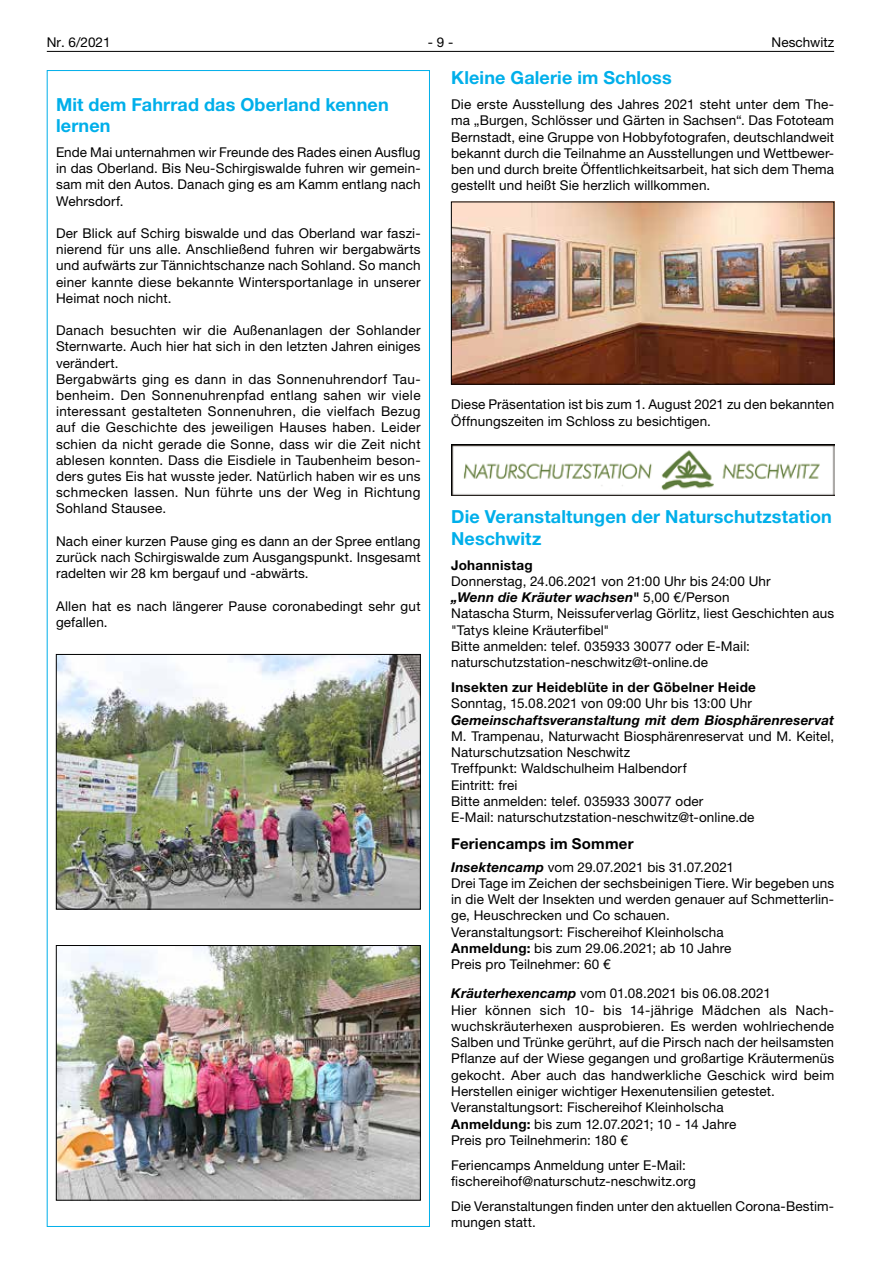
<style>
.page{position:relative;width:881px;height:1263px;background:#fff}
.page>*{position:absolute;margin:0;border:0;box-sizing:border-box;transform-origin:0 0}
.t1{font:700 18px/21.6px "Helvetica Neue LT";letter-spacing:.01em;color:#00afea}
.t2{font:700 15px "Helvetica Neue LT";letter-spacing:.015em;color:#000}
.t3{font:13.5px/16.4px "Helvetica Neue LT";letter-spacing:.01em;color:#000}
.t4{font:700 13.5px "Helvetica Neue LT";letter-spacing:.02em;color:#000}
.t5{font:italic 700 13.5px "Helvetica Neue LT";letter-spacing:.01em;color:#000}
.s1{font-weight:700;font-style:italic}
.s2{font-weight:700}
</style>
<div class="page">
<hr style="left:47px;top:51px;width:786px;height:1px;background:#000">
<img style="left:453px;top:204px;width:378px;height:178px">
<img style="left:451px;top:444px;width:382px;height:51px">
<img style="left:58px;top:656px;width:360px;height:251px">
<div style="left:56px;top:654px;width:364px;height:255px;border:1px solid #000"></div>
<img style="left:58px;top:947px;width:360px;height:251px">
<div style="left:56px;top:945px;width:364px;height:255px;border:1px solid #000"></div>
<p class="t3" style="left:47px;top:34px;width:65px">Nr. 6/2021</p>
<p class="t3" style="left:427px;top:34px;width:27px">- 9 -</p>
<p class="t3" style="left:771px;top:34px;width:64px">Neschwitz</p>
<h1 class="t1" style="left:451px;top:67px;width:222px">Kleine Galerie im Schloss</h1>
<p class="t3" style="left:451px;top:96px;width:384px;text-align:justify">Die erste Ausstellung des Jahres 2021 steht unter dem The&shy;ma „Burgen, Schlösser und Gärten in Sachsen“. Das Fototeam Bernstadt, eine Gruppe von Hobbyfotografen, deutschlandweit bekannt durch die Teilnahme an Ausstellungen und Wettbewer&shy;ben und durch breite Öffentlichkeitsarbeit, hat sich dem Thema gestellt und heißt Sie herzlich willkommen.</p>
<h1 class="t1" style="left:56px;top:93px;width:334px">Mit dem Fahrrad das Oberland kennen lernen</h1>
<p class="t3" style="left:56px;top:144px;width:366px;text-align:justify">Ende Mai unternahmen wir Freunde des Rades einen Ausflug in das Oberland. Bis Neu-Schirgiswalde fuhren wir gemein&shy;sam mit den Autos. Danach ging es am Kamm entlang nach Wehrsdorf.</p>
<p class="t3" style="left:56px;top:225px;width:366px;text-align:justify">Der Blick auf Schirg biswalde und das Oberland war faszi&shy;nierend für uns alle. Anschließend fuhren wir bergabwärts und aufwärts zur Tännichtschanze nach Sohland. So manch einer kannte diese bekannte Wintersportanlage in unserer Heimat noch nicht.</p>
<p class="t3" style="left:56px;top:322px;width:366px">Danach besuchten wir die Außenanlagen der Sohlander Sternwarte. Auch hier hat sich in den letzten Jahren einiges verändert.<br>Bergabwärts ging es dann in das Sonnenuhrendorf Tau&shy;benheim. Den Sonnenuhrenpfad entlang sahen wir viele interessant gestalteten Sonnenuhren, die vielfach Bezug auf die Geschichte des jeweiligen Hauses haben. Leider schien da nicht gerade die Sonne, dass wir die Zeit nicht ablesen konnten. Dass die Eisdiele in Taubenheim beson&shy;ders gutes Eis hat wusste jeder. Natürlich haben wir es uns schmecken lassen. Nun führte uns der Weg in Richtung Sohland Stausee.</p>
<p class="t3" style="left:56px;top:533px;width:366px;text-align:justify">Nach einer kurzen Pause ging es dann an der Spree entlang zurück nach Schirgiswalde zum Ausgangspunkt. Insgesamt radelten wir 28 km bergauf und -abwärts.</p>
<p class="t3" style="left:56px;top:597px;width:366px">Allen hat es nach längerer Pause coronabedingt sehr gut gefallen.</p>
<p class="t3" style="left:451px;top:396px;width:384px">Diese Präsentation ist bis zum 1. August 2021 zu den bekannten<br>Öffnungszeiten im Schloss zu besichtigen.</p>
<h1 class="t1" style="left:451px;top:505px;width:382px">Die Veranstaltungen der Naturschutzstation<br>Neschwitz</h1>
<p class="t4" style="left:451px;top:556px;width:83px">Johannistag</p>
<p class="t3" style="left:451px;top:573px;width:384px">Donnerstag, 24.06.2021 von 21:00 Uhr bis 24:00 Uhr<br><span class="s1">„Wenn die Kräuter wachsen"</span> 5,00 €/Person<br>Natascha Sturm, Neissuferverlag Görlitz, liest Geschichten aus "Tatys kleine Kräuterfibel"<br>Bitte anmelden: telef. 035933 30077 oder E-Mail: naturschutzstation-neschwitz@t-online.de</p>
<p class="t4" style="left:451px;top:679px;width:306px">Insekten zur Heideblüte in der Göbelner Heide</p>
<p class="t3" style="left:451px;top:695px;width:302px">Sonntag, 15.08.2021 von 09:00 Uhr bis 13:00 Uhr</p>
<p class="t5" style="left:451px;top:711px;width:384px">Gemeinschaftsveranstaltung mit dem Biosphärenreservat</p>
<p class="t3" style="left:451px;top:728px;width:384px">M. Trampenau, Naturwacht Biosphärenreservat und M. Keitel, Naturschutzsation Neschwitz<br>Treffpunkt: Waldschulheim Halbendorf<br>Eintritt: frei<br>Bitte anmelden: telef. 035933 30077 oder<br>E-Mail: naturschutzstation-neschwitz@t-online.de</p>
<p class="t2" style="left:451px;top:834px;width:184px">Feriencamps im Sommer</p>
<p class="t3" style="left:451px;top:858px;width:384px"><span class="s1">Insektencamp</span> vom 29.07.2021 bis 31.07.2021<br>Drei Tage im Zeichen der sechsbeinigen Tiere. Wir begeben uns in die Welt der Insekten und werden genauer auf Schmetterlin&shy;ge, Heuschrecken und Co schauen.<br>Veranstaltungsort: Fischereihof Kleinholscha<br><span class="s2">Anmeldung:</span> bis zum 29.06.2021; ab 10 Jahre<br>Preis pro Teilnehmer: 60 €</p>
<p class="t3" style="left:451px;top:985px;width:384px"><span class="s1">Kräuterhexencamp</span> vom 01.08.2021 bis 06.08.2021<br>Hier können sich 10- bis 14-jährige Mädchen als Nach&shy;wuchskräuterhexen ausprobieren. Es werden wohlriechende Salben und Trünke gerührt, auf die Pirsch nach der heilsamsten Pflanze auf der Wiese gegangen und großartige Kräutermenüs gekocht. Aber auch das handwerkliche Geschick wird beim Herstellen einiger wichtiger Hexenutensilien getestet.<br>Veranstaltungsort: Fischereihof Kleinholscha<br><span class="s2">Anmeldung:</span> bis zum 12.07.2021; 10 - 14 Jahre<br>Preis pro Teilnehmerin: 180 €</p>
<p class="t3" style="left:451px;top:1156px;width:246px">Feriencamps Anmeldung unter E-Mail: fischereihof@naturschutz-neschwitz.org</p>
<p class="t3" style="left:451px;top:1197px;width:384px">Die Veranstaltungen finden unter den aktuellen Corona-Bestim&shy;mungen statt.</p>
</div>
